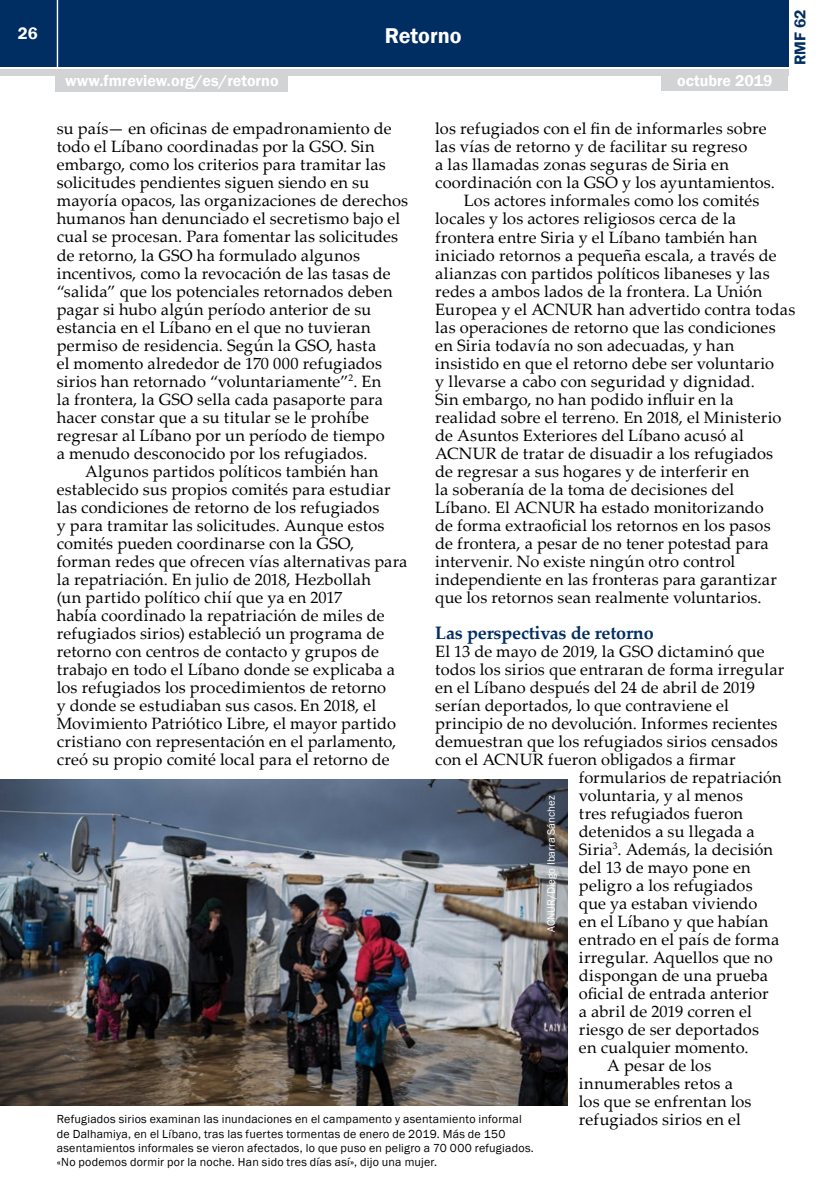
<style>
.page{position:relative;width:840px;height:1191px;background:#fff}
.page>*{position:absolute;margin:0;border:0;box-sizing:border-box;transform-origin:0 0}
.t1{font:600 22px "Franklin Gothic";color:#fff}
.t2{font:700 18px "Palatino Linotype";letter-spacing:-.01em;color:#002d62}
.t3{font:600 17px "Franklin Gothic";color:#fff}
.t4{font:16.4px "Palatino Linotype";letter-spacing:.01em;color:#000}
.t5{font:600 16px "Franklin Gothic";color:#fff}
.t6{font:600 16px "Franklin Gothic";color:#002d62}
.t7{font:12px/14.4px "Franklin Gothic";letter-spacing:.015em;color:#000}
.t8{font:11px "Franklin Gothic";color:#fff}
</style>
<div class="page">
<div style="left:0;top:0;width:787px;height:66px;background:#002d62"></div>
<div style="left:0;top:69px;width:787px;height:6px;background:#d1d3d4"></div>
<hr style="left:57px;top:0;width:1px;height:67px;background:#fff">
<div style="left:661px;top:73px;width:126px;height:18px;background:#d1d3d4"></div>
<div style="left:55px;top:74px;width:233px;height:18px;background:#d1d3d4"></div>
<img style="left:0;top:780px;width:567px;height:326px">
<p class="t3" style="left:18px;top:23px;width:21px">26</p>
<h1 class="t1" style="left:384px;top:22px;width:78px">Retorno</h1>
<p class="t6" style="left:789px;top:65px;width:57px;rotate:-90deg">RMF 62</p>
<p class="t5" style="left:65px;top:71px;width:215px">www.fmreview.org/es/retorno</p>
<p class="t5" style="left:677px;top:71px;width:97px">octubre 2019</p>
<p class="t4" style="left:57px;top:117px;width:336px">su país— en oficinas de empadronamiento de</p>
<p class="t4" style="left:57px;top:135px;width:319px">todo el Líbano coordinadas por la GSO. Sin</p>
<p class="t4" style="left:57px;top:153px;width:330px">embargo, como los criterios para tramitar las</p>
<p class="t4" style="left:57px;top:171px;width:314px">solicitudes pendientes siguen siendo en su</p>
<p class="t4" style="left:57px;top:189px;width:353px">mayoría opacos, las organizaciones de derechos</p>
<p class="t4" style="left:57px;top:207px;width:345px">humanos han denunciado el secretismo bajo el</p>
<p class="t4" style="left:57px;top:225px;width:342px">cual se procesan. Para fomentar las solicitudes</p>
<p class="t4" style="left:57px;top:243px;width:304px">de retorno, la GSO ha formulado algunos</p>
<p class="t4" style="left:57px;top:261px;width:335px">incentivos, como la revocación de las tasas de</p>
<p class="t4" style="left:57px;top:279px;width:337px">“salida” que los potenciales retornados deben</p>
<p class="t4" style="left:57px;top:297px;width:316px">pagar si hubo algún período anterior de su</p>
<p class="t4" style="left:57px;top:315px;width:315px">estancia en el Líbano en el que no tuvieran</p>
<p class="t4" style="left:57px;top:333px;width:321px">permiso de residencia. Según la GSO, hasta</p>
<p class="t4" style="left:57px;top:351px;width:326px">el momento alrededor de 170 000 refugiados</p>
<p class="t4" style="left:57px;top:369px;width:326px">sirios han retornado “voluntariamente”<sup>2</sup>. En</p>
<p class="t4" style="left:57px;top:387px;width:327px">la frontera, la GSO sella cada pasaporte para</p>
<p class="t4" style="left:57px;top:405px;width:313px">hacer constar que a su titular se le prohíbe</p>
<p class="t4" style="left:57px;top:423px;width:329px">regresar al Líbano por un período de tiempo</p>
<p class="t4" style="left:57px;top:441px;width:312px">a menudo desconocido por los refugiados.</p>
<p class="t4" style="left:85px;top:459px;width:295px">Algunos partidos políticos también han</p>
<p class="t4" style="left:57px;top:477px;width:335px">establecido sus propios comités para estudiar</p>
<p class="t4" style="left:57px;top:495px;width:324px">las condiciones de retorno de los refugiados</p>
<p class="t4" style="left:57px;top:513px;width:329px">y para tramitar las solicitudes. Aunque estos</p>
<p class="t4" style="left:57px;top:531px;width:299px">comités pueden coordinarse con la GSO,</p>
<p class="t4" style="left:57px;top:549px;width:352px">forman redes que ofrecen vías alternativas para</p>
<p class="t4" style="left:57px;top:567px;width:316px">la repatriación. En julio de 2018, Hezbollah</p>
<p class="t4" style="left:57px;top:585px;width:287px">(un partido político chií que ya en 2017</p>
<p class="t4" style="left:57px;top:603px;width:329px">había coordinado la repatriación de miles de</p>
<p class="t4" style="left:57px;top:621px;width:329px">refugiados sirios) estableció un programa de</p>
<p class="t4" style="left:57px;top:639px;width:323px">retorno con centros de contacto y grupos de</p>
<p class="t4" style="left:57px;top:657px;width:339px">trabajo en todo el Líbano donde se explicaba a</p>
<p class="t4" style="left:57px;top:675px;width:331px">los refugiados los procedimientos de retorno</p>
<p class="t4" style="left:57px;top:693px;width:321px">y donde se estudiaban sus casos.En 2018, el</p>
<p class="t4" style="left:57px;top:711px;width:340px">Movimiento Patriótico Libre, el mayor partido</p>
<p class="t4" style="left:57px;top:729px;width:341px">cristiano con representación en el parlamento,</p>
<p class="t4" style="left:57px;top:747px;width:334px">creó su propio comité local para el retorno de</p>
<p class="t4" style="left:435px;top:117px;width:332px">los refugiados con el fin de informarles sobre</p>
<p class="t4" style="left:435px;top:135px;width:313px">las vías de retorno y de facilitar su regreso</p>
<p class="t4" style="left:435px;top:153px;width:295px">a las llamadas zonas seguras de Siria en</p>
<p class="t4" style="left:435px;top:171px;width:341px">coordinación con la GSO y los ayuntamientos.</p>
<p class="t4" style="left:463px;top:189px;width:297px">Los actores informales como los comités</p>
<p class="t4" style="left:435px;top:207px;width:302px">locales y los actores religiosos cerca de la</p>
<p class="t4" style="left:435px;top:225px;width:323px">frontera entre Siria y el Líbano también han</p>
<p class="t4" style="left:435px;top:243px;width:342px">iniciado retornos a pequeña escala, a través de</p>
<p class="t4" style="left:435px;top:261px;width:335px">alianzas con partidos políticos libaneses y las</p>
<p class="t4" style="left:435px;top:279px;width:328px">redes a ambos lados de la frontera. La Unión</p>
<p class="t4" style="left:435px;top:297px;width:361px">Europea y el ACNUR han advertido contra todas</p>
<p class="t4" style="left:435px;top:315px;width:341px">las operaciones de retorno que las condiciones</p>
<p class="t4" style="left:435px;top:333px;width:300px">en Siria todavía no son adecuadas, y han</p>
<p class="t4" style="left:435px;top:351px;width:340px">insistido en que el retorno debe ser voluntario</p>
<p class="t4" style="left:435px;top:369px;width:321px">y llevarse a cabo con seguridad y dignidad.</p>
<p class="t4" style="left:435px;top:387px;width:299px">Sin embargo, no han podido influir en la</p>
<p class="t4" style="left:435px;top:405px;width:347px">realidad sobre el terreno. En 2018, el Ministerio</p>
<p class="t4" style="left:435px;top:423px;width:310px">de Asuntos Exteriores del Líbano acusó al</p>
<p class="t4" style="left:435px;top:441px;width:339px">ACNUR de tratar de disuadir a los refugiados</p>
<p class="t4" style="left:435px;top:459px;width:315px">de regresar a sus hogares y de interferir en</p>
<p class="t4" style="left:435px;top:477px;width:300px">la soberanía de la toma de decisiones del</p>
<p class="t4" style="left:435px;top:495px;width:330px">Líbano. El ACNUR ha estado monitorizando</p>
<p class="t4" style="left:435px;top:513px;width:337px">de forma extraoficial los retornos en los pasos</p>
<p class="t4" style="left:435px;top:531px;width:335px">de frontera, a pesar de no tener potestad para</p>
<p class="t4" style="left:435px;top:549px;width:301px">intervenir. No existe ningún otro control</p>
<p class="t4" style="left:435px;top:567px;width:343px">independiente en las fronteras para garantizar</p>
<p class="t4" style="left:435px;top:585px;width:327px">que los retornos sean realmente voluntarios.</p>
<p class="t2" style="left:435px;top:619px;width:220px">Las perspectivas de retorno</p>
<p class="t4" style="left:435px;top:639px;width:330px">El 13 de mayo de 2019, la GSO dictaminó que</p>
<p class="t4" style="left:435px;top:657px;width:350px">todos los sirios que entraran de forma irregular</p>
<p class="t4" style="left:435px;top:675px;width:321px">en el Líbano después del 24 de abril de 2019</p>
<p class="t4" style="left:435px;top:693px;width:295px">serían deportados, lo que contraviene el</p>
<p class="t4" style="left:435px;top:711px;width:343px">principio de no devolución. Informes recientes</p>
<p class="t4" style="left:435px;top:729px;width:344px">demuestran que los refugiados sirios censados</p>
<p class="t4" style="left:435px;top:747px;width:302px">con el ACNUR fueron obligados a firmar</p>
<p class="t4" style="left:578px;top:765px;width:204px">formularios de repatriación</p>
<p class="t4" style="left:578px;top:783px;width:165px">voluntaria, y al menos</p>
<p class="t4" style="left:578px;top:801px;width:166px">tres refugiados fueron</p>
<p class="t4" style="left:578px;top:819px;width:177px">detenidos a su llegada a</p>
<p class="t4" style="left:578px;top:837px;width:195px">Siria<sup>3</sup>. Además, la decisión</p>
<p class="t4" style="left:578px;top:855px;width:173px">del 13 de mayo pone en</p>
<p class="t4" style="left:578px;top:873px;width:175px">peligro a los refugiados</p>
<p class="t4" style="left:578px;top:891px;width:180px">que ya estaban viviendo</p>
<p class="t4" style="left:578px;top:909px;width:191px">en el Líbano y que habían</p>
<p class="t4" style="left:578px;top:927px;width:202px">entrado en el país de forma</p>
<p class="t4" style="left:578px;top:945px;width:195px">irregular. Aquellos que no</p>
<p class="t4" style="left:578px;top:963px;width:191px">dispongan de una prueba</p>
<p class="t4" style="left:578px;top:981px;width:191px">oficial de entrada anterior</p>
<p class="t4" style="left:578px;top:999px;width:174px">a abril de 2019 corren el</p>
<p class="t4" style="left:578px;top:1017px;width:182px">riesgo de ser deportados</p>
<p class="t4" style="left:578px;top:1035px;width:171px">en cualquier momento.</p>
<p class="t4" style="left:607px;top:1053px;width:106px">A pesar de los</p>
<p class="t4" style="left:578px;top:1071px;width:155px">innumerables retos a</p>
<p class="t4" style="left:578px;top:1089px;width:174px">los que se enfrentan los</p>
<p class="t7" style="left:57px;top:1112px;width:466px">Refugiados sirios examinan las inundaciones en el campamento y asentamiento informal</p>
<p class="t4" style="left:578px;top:1107px;width:163px">refugiados sirios en el</p>
<p class="t7" style="left:57px;top:1126px;width:478px">de Dalhamiya, en el Líbano, tras las fuertes tormentas de enero de 2019. Más de 150 asentamientos informales se vieron afectados, lo que puso en peligro a 70 000 refugiados. «No podemos dormir por la noche. Han sido tres días así», dijo una mujer.</p>
<p class="t8" style="left:544px;top:932px;width:138px;rotate:-90deg">ACNUR/Diego Ibarra Sánchez</p>
</div>
